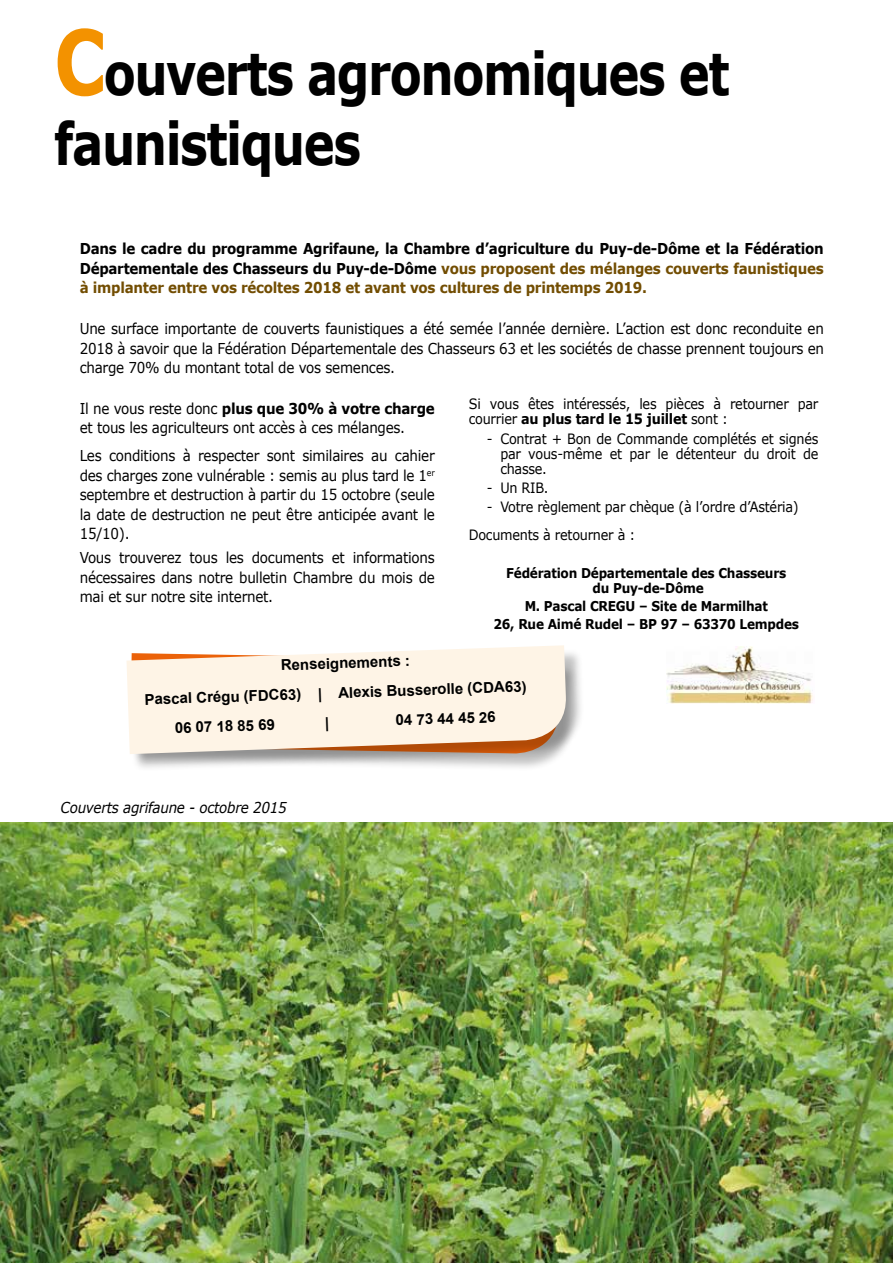
<style>
.page{position:relative;width:893px;height:1263px;background:#fff}
.page>*{position:absolute;margin:0;border:0;box-sizing:border-box;transform-origin:0 0}
.t1{font:700 58.5px/70.2px "Verdana";letter-spacing:-.03em;color:#000;scale:.8 1}
.t2{font:15px/19.5px "Verdana";letter-spacing:-.02em;color:#000;text-align:justify;scale:.9 1}
.t3{font:700 15px/19.5px "Verdana";letter-spacing:-.02em;color:#000;text-align:justify;scale:.9 1}
.t4{font:700 15px "Arial";color:#000}
.t5{font:italic 15px "Verdana";letter-spacing:-.02em;color:#000;scale:.9 1}
.t6{font:14.25px/15px "Verdana";letter-spacing:-.02em;color:#000;scale:.9 1}
.t7{font:700 13.5px/15px "Verdana";letter-spacing:-.02em;color:#000;text-align:center;scale:.9 1}
.s1{font-size:90px;color:#f39200}
.s2{color:#724d02}
.s3{font-weight:700}
</style>
<div class="page">
<div style="left:129px;top:648px;width:456px;height:125px;background:#000;opacity:.25"></div>
<svg style="left:127px;top:645px;width:440px;height:109px"></svg>
<img style="left:667px;top:647px;width:146px;height:56px">
<img style="left:0;top:822px;width:893px;height:441px">
<svg style="left:130px;top:653px;width:429px;height:101px"></svg>
<h1 class="t1" style="left:54px;top:37px;width:846px"><span class="s1">C</span>ouverts agronomiques et faunistiques</h1>
<p class="t3" style="left:80px;top:239px;width:828px">Dans le cadre du programme Agrifaune, la Chambre d’agriculture du Puy-de-Dôme et la Fédération Départementale des Chasseurs du Puy-de-Dôme <span class="s2">vous proposent des mélanges couverts faunistiques à implanter entre vos récoltes 2018 et avant vos cultures de printemps 2019.</span></p>
<p class="t2" style="left:80px;top:319px;width:828px">Une surface importante de couverts faunistiques a été semée l’année dernière. L’action est donc reconduite en 2018 à savoir que la Fédération Départementale des Chasseurs 63 et les sociétés de chasse prennent toujours en charge 70% du montant total de vos semences.</p>
<p class="t2" style="left:80px;top:399px;width:396px">Il ne vous reste donc <span class="s3">plus que 30% à votre charge </span>et tous les agriculteurs ont accès à ces mélanges.</p>
<p class="t2" style="left:80px;top:446px;width:396px">Les conditions à respecter sont similaires au cahier des charges zone vulnérable : semis au plus tard le 1<sup>er </sup>septembre et destruction à partir du 15 octobre (seule la date de destruction ne peut être anticipée avant le 15/10).</p>
<p class="t2" style="left:80px;top:548px;width:396px">Vous trouverez tous les documents et informations nécessaires dans notre bulletin Chambre du mois de mai et sur notre site internet.</p>
<p class="t6" style="left:469px;top:397px;width:390px">Si vous êtes intéressés, les pièces à retourner par courrier <span class="s3">au plus tard le 15 juillet</span> sont :</p>
<p class="t6" style="left:500px;top:431px;width:355px;text-align:justify;text-indent:-14px">- Contrat + Bon de Commande complétés et signés par vous-même et par le détenteur du droit de chasse.</p>
<p class="t6" style="left:487px;top:480px;width:70px">- Un RIB.</p>
<p class="t6" style="left:469px;top:493px;width:368px;line-height:27.8px;text-indent:18px">- Votre règlement par chèque (à l’ordre d’Astéria)<br>Documents à retourner à :</p>
<p class="t7" style="left:506px;top:565px;width:313px">Fédération Départementale des Chasseurs du Puy-de-Dôme</p>
<p class="t7" style="left:493px;top:597px;width:341px;line-height:18px">M. Pascal CREGU – Site de Marmilhat<br>26, Rue Aimé Rudel – BP 97 – 63370 Lempdes</p>
<p class="t4" style="left:281px;top:655px;width:131px;rotate:-2deg">Renseignements :</p>
<p class="t4" style="left:144px;top:689px;width:384px;rotate:-2deg">Pascal Crégu (FDC63) | Alexis Busserolle (CDA63)</p>
<p class="t4" style="left:174px;top:718px;width:102px;rotate:-2deg">06 07 18 85 69</p>
<p class="t4" style="left:395px;top:710px;width:102px;rotate:-2deg">04 73 44 45 26</p>
<p class="t5" style="left:61px;top:797px;width:253px">Couverts agrifaune - octobre 2015</p>
</div>
